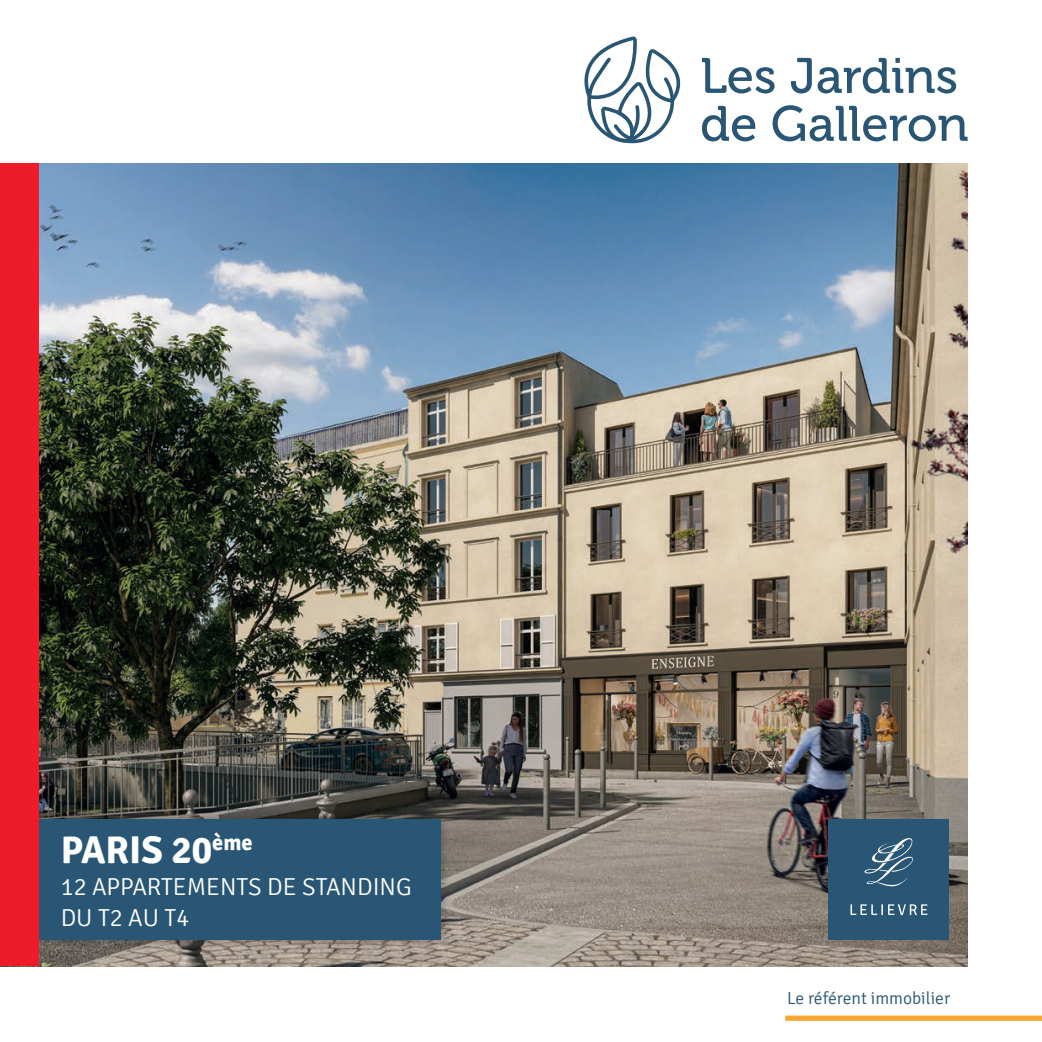
<style>
.page{position:relative;width:1042px;height:1042px;background:#fff}
.page>*{position:absolute;margin:0;border:0;box-sizing:border-box;transform-origin:0 0}
.t1{font:700 38.5px "Signika";color:#fff}
.t2{font:300 24.5px/31.5px "Signika";color:#fff}
.t3{font:300 17.5px "Signika";color:#285674}
</style>
<div class="page">
<img style="left:38px;top:163px;width:929px;height:803px">
<div style="left:0;top:809px;width:451px;height:141px;background:#231f20;opacity:.5"></div>
<div style="left:0;top:819px;width:440px;height:121px;background:#285674"></div>
<div style="left:785px;top:1015px;width:257px;height:6px;background:#faa633"></div>
<div style="left:0;top:163px;width:38px;height:803px;background:#ee1c28"></div>
<div style="left:828px;top:819px;width:121px;height:121px;background:#285674"></div>
<svg style="left:864px;top:838px;width:49px;height:49px"></svg>
<svg style="left:850px;top:904px;width:77px;height:11px"></svg>
<svg style="left:702px;top:58px;width:72px;height:35px"></svg>
<svg style="left:791px;top:58px;width:165px;height:35px"></svg>
<svg style="left:702px;top:106px;width:53px;height:35px"></svg>
<svg style="left:772px;top:105px;width:195px;height:36px"></svg>
<svg style="left:584px;top:36px;width:97px;height:107px"></svg>
<h1 class="t1" style="left:61px;top:827px;width:193px">PARIS 20<sup>ème</sup></h1>
<p class="t2" style="left:61px;top:871px;width:352px">12 APPARTEMENTS DE STANDING<br>DU T2 AU T4</p>
<p class="t3" style="left:787px;top:988px;width:165px">Le référent immobilier</p>
</div>
